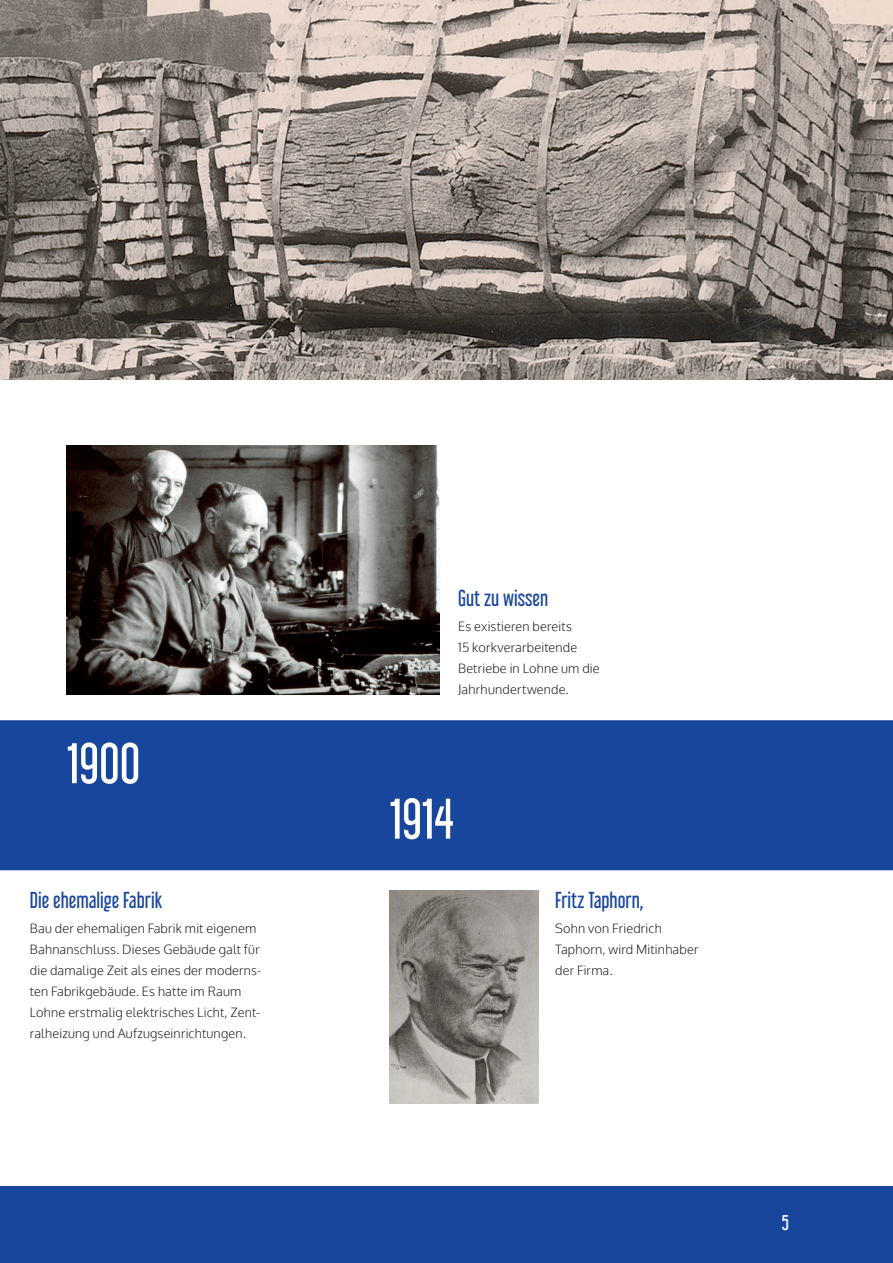
<style>
.page{position:relative;width:893px;height:1263px;background:#fff}
.page>*{position:absolute;margin:0;border:0;box-sizing:border-box;transform-origin:0 0}
.t1{font:51px "Libel Suit Rg";color:#fff}
.t2{font:20.25px "Libel Suit Rg";color:#18469d}
.t3{font:18.75px "Libel Suit Rg";color:#fff}
.t4{font:300 12.75px/21px "Oxygen";letter-spacing:.015em;color:#231f20}
</style>
<div class="page">
<div style="left:0;top:1186px;width:893px;height:77px;background:#18469d"></div>
<img style="left:0;top:0;width:893px;height:380px">
<div style="left:0;top:720px;width:893px;height:150px;background:#18469d"></div>
<img style="left:390px;top:890px;width:149px;height:213px">
<img style="left:67px;top:446px;width:373px;height:248px">
<h1 class="t1" style="left:67px;top:722px;width:75px">1900</h1>
<h2 class="t2" style="left:30px;top:883px;width:134px">Die ehemalige Fabrik</h2>
<p class="t4" style="left:30px;top:918px;width:233px">Bau der ehemaligen Fabrik mit eigenem Bahnanschluss. Dieses Gebäude galt für die damalige Zeit als eines der moderns&shy;ten Fabrikgebäude. Es hatte im Raum Lohne erstmalig elektrisches Licht, Zent&shy;ralheizung und Aufzugseinrichtungen.</p>
<h2 class="t2" style="left:458px;top:581px;width:92px">Gut zu wissen</h2>
<p class="t4" style="left:458px;top:616px;width:143px">Es existieren bereits<br>15 korkverarbeitende<br>Betriebe in Lohne um die<br>Jahrhundertwende.</p>
<h1 class="t1" style="left:390px;top:777px;width:66px">1914</h1>
<h2 class="t2" style="left:555px;top:883px;width:90px">Fritz Taphorn,</h2>
<p class="t4" style="left:555px;top:918px;width:145px">Sohn von Friedrich<br>Taphorn, wird Mitinhaber der Firma.</p>
<h3 class="t3" style="left:782px;top:1207px;width:9px">5</h3>
</div>
